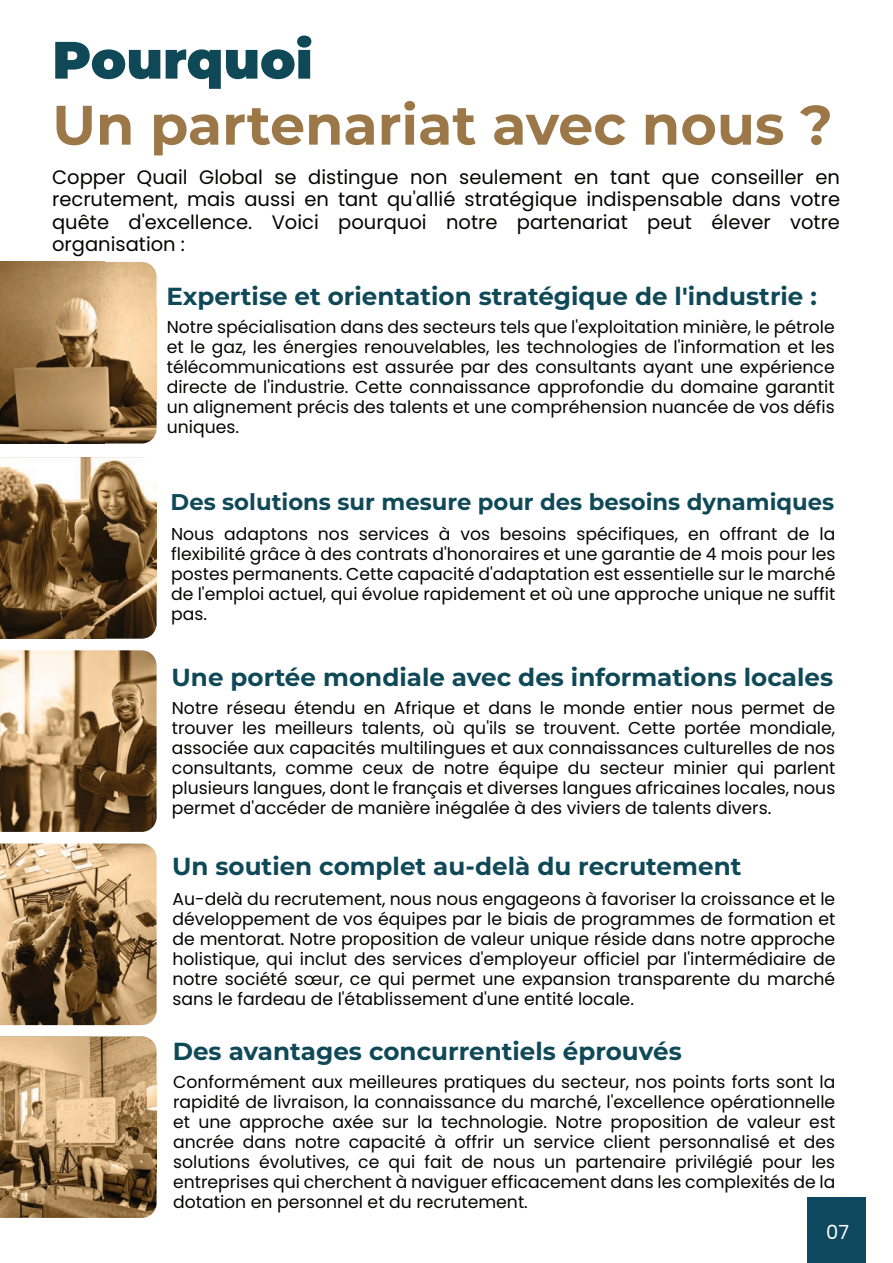
<style>
.page{position:relative;width:893px;height:1263px;background:#fff}
.page>*{position:absolute;margin:0;border:0;box-sizing:border-box;transform-origin:0 0}
.t1{font:700 55.5px "Montserrat";color:#9c7849}
.t2{font:900 52.5px "Montserrat";color:#0f4958}
.t3{font:700 24.6px "Montserrat";color:#0f4958}
.t4{font:700 22.8px "Montserrat";color:#0f4958}
.t5{font:19.5px/22.5px "Poppins";color:#040503;text-align:justify}
.t6{font:19.5px "Poppins";color:#fff}
.t7{font:17.25px/20px "Poppins";color:#040503;text-align:justify}
</style>
<div class="page">
<div style="left:807px;top:1197px;width:59px;height:65px;background:#0e485e"></div>
<img style="left:0;top:457px;width:157px;height:182px">
<img style="left:0;top:650px;width:157px;height:182px">
<img style="left:0;top:843px;width:157px;height:182px">
<svg style="left:0;top:1036px;width:145px;height:1px"></svg>
<img style="left:0;top:1037px;width:157px;height:181px">
<img style="left:0;top:262px;width:157px;height:181px">
<h2 class="t2" style="left:52px;top:21px;width:262px">Pourquoi</h2>
<h1 class="t1" style="left:52px;top:85px;width:782px">Un partenariat avec nous ?</h1>
<p class="t5" style="left:52px;top:166px;width:789px">Copper Quail Global se distingue non seulement en tant que conseiller en recrutement, mais aussi en tant qu'allié stratégique indispensable dans votre quête d'excellence. Voici pourquoi notre partenariat peut élever votre organisation :</p>
<h3 class="t3" style="left:166px;top:279px;width:652px">Expertise et orientation stratégique de l'industrie :</h3>
<p class="t7" style="left:167px;top:317px;width:670px">Notre spécialisation dans des secteurs tels que l'exploitation minière, le pétrole et le gaz, les énergies renouvelables, les technologies de l'information et les télécommunications est assurée par des consultants ayant une expérience directe de l'industrie. Cette connaissance approfondie du domaine garantit un alignement précis des talents et une compréhension nuancée de vos défis uniques.</p>
<h3 class="t4" style="left:171px;top:485px;width:665px">Des solutions sur mesure pour des besoins dynamiques</h3>
<p class="t7" style="left:171px;top:524px;width:666px">Nous adaptons nos services à vos besoins spécifiques, en offrant de la flexibilité grâce à des contrats d'honoraires et une garantie de 4 mois pour les postes permanents. Cette capacité d'adaptation est essentielle sur le marché de l'emploi actuel, qui évolue rapidement et où une approche unique ne suffit pas.</p>
<h3 class="t3" style="left:171px;top:659px;width:663px">Une portée mondiale avec des informations locales</h3>
<p class="t7" style="left:172px;top:698px;width:665px">Notre réseau étendu en Afrique et dans le monde entier nous permet de trouver les meilleurs talents, où qu'ils se trouvent. Cette portée mondiale, associée aux capacités multilingues et aux connaissances culturelles de nos consultants, comme ceux de notre équipe du secteur minier qui parlent plusieurs langues, dont le français et diverses langues africaines locales, nous permet d'accéder de manière inégalée à des viviers de talents divers.</p>
<h3 class="t3" style="left:172px;top:848px;width:571px">Un soutien complet au-delà du recrutement</h3>
<p class="t7" style="left:173px;top:889px;width:664px">Au-delà du recrutement, nous nous engageons à favoriser la croissance et le développement de vos équipes par le biais de programmes de formation et de mentorat. Notre proposition de valeur unique réside dans notre approche holistique, qui inclut des services d'employeur officiel par l'intermédiaire de notre société sœur, ce qui permet une expansion transparente du marché sans le fardeau de l'établissement d'une entité locale.</p>
<h3 class="t3" style="left:173px;top:1034px;width:511px">Des avantages concurrentiels éprouvés</h3>
<p class="t7" style="left:173px;top:1072px;width:664px">Conformément aux meilleures pratiques du secteur, nos points forts sont la rapidité de livraison, la connaissance du marché, l'excellence opérationnelle et une approche axée sur la technologie. Notre proposition de valeur est ancrée dans notre capacité à offrir un service client personnalisé et des solutions évolutives, ce qui fait de nous un partenaire privilégié pour les entreprises qui cherchent à naviguer efficacement dans les complexités de la dotation en personnel et du recrutement.</p>
<p class="t6" style="left:826px;top:1221px;width:24px">07</p>
</div>
